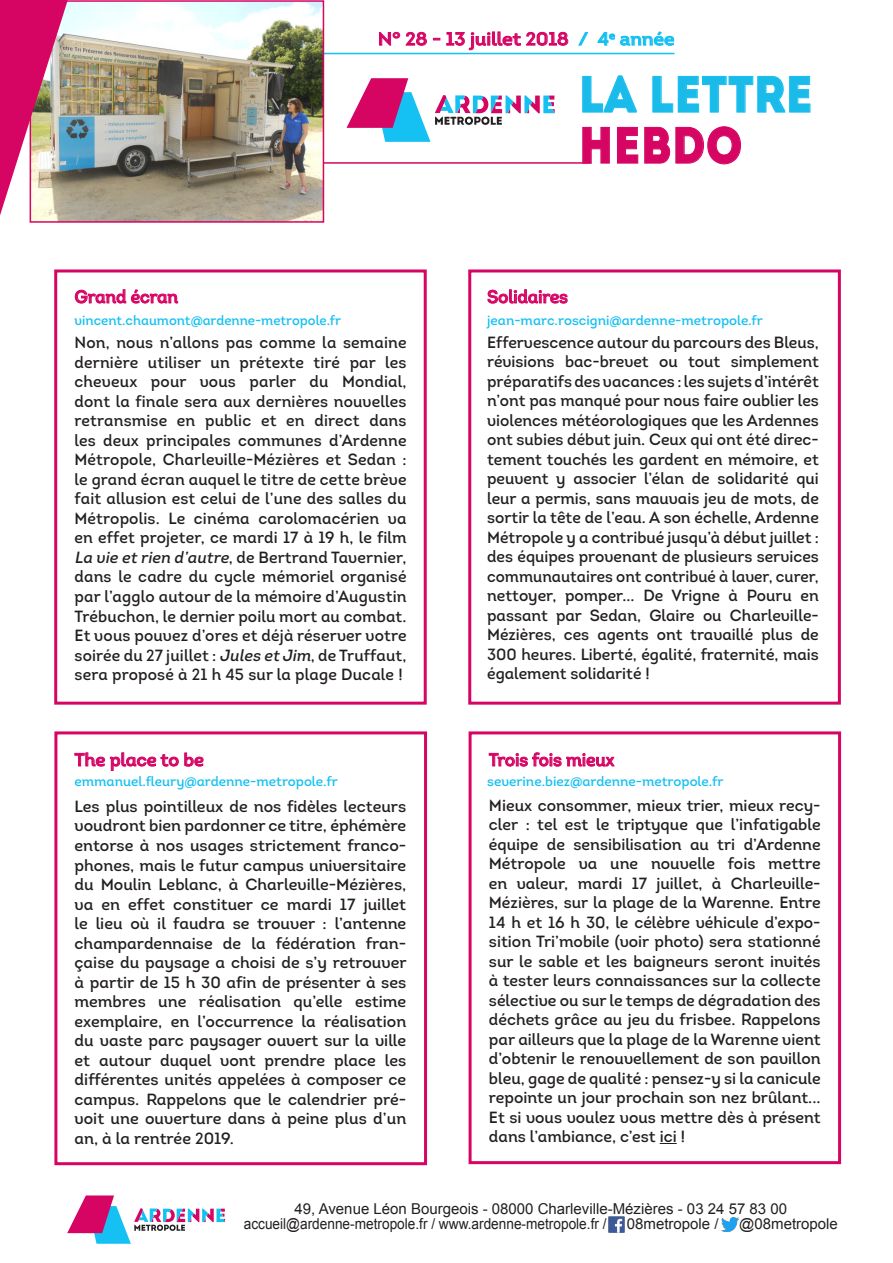
<style>
.page{position:relative;width:893px;height:1263px;background:#fff}
.page>*{position:absolute;margin:0;border:0;box-sizing:border-box;transform-origin:0 0}
.t1{font:51px "Intro";color:#1bbbe9;scale:.89 1}
.t2{font:51px "Intro";color:#d60564;scale:.89 1}
.t3{font:18px "Intro Regular Alt";color:#d60564;scale:.95 1}
.t4{font:18px "Intro";color:#d60564;scale:1.06 1}
.t5{font:18px "Intro Regular Alt";color:#d60564}
.t6{font:16.2px/19.5px "Intro Regular Alt";color:#231f20;text-align:justify}
.t7{font:15px "Arial";color:#231f20}
.t8{font:15px "Arial";color:#231f20;scale:.91 1}
.t9{font:13.5px "Intro Regular Alt";color:#15c0f2}
.s1{color:#15c0f2}
.s2{font-style:italic}
</style>
<div class="page">
<hr style="left:249px;top:53px;width:425px;height:1px;background:#15c0f2">
<hr style="left:259px;top:162px;width:332px;height:2px;background:#d60564">
<svg style="left:379px;top:32px;width:48px;height:14px"></svg>
<svg style="left:433px;top:38px;width:7px;height:2px"></svg>
<svg style="left:446px;top:31px;width:123px;height:20px"></svg>
<svg style="left:578px;top:32px;width:10px;height:14px"></svg>
<svg style="left:597px;top:31px;width:78px;height:15px"></svg>
<svg style="left:346px;top:78px;width:209px;height:64px"></svg>
<svg style="left:582px;top:75px;width:55px;height:38px"></svg>
<svg style="left:652px;top:76px;width:159px;height:37px"></svg>
<svg style="left:582px;top:127px;width:28px;height:37px"></svg>
<svg style="left:617px;top:127px;width:21px;height:37px"></svg>
<svg style="left:644px;top:126px;width:97px;height:39px"></svg>
<img style="left:608px;top:1216px;width:17px;height:17px">
<div style="left:54px;top:269px;width:373px;height:436px;border:3px solid #d60564"></div>
<div style="left:468px;top:269px;width:373px;height:436px;border:3px solid #d60564"></div>
<div style="left:469px;top:731px;width:372px;height:433px;border:3px solid #d60564"></div>
<div style="left:54px;top:731px;width:373px;height:434px;border:3px solid #d60564"></div>
<svg style="left:67px;top:1195px;width:158px;height:49px"></svg>
<svg style="left:660px;top:1143px;width:17px;height:1px"></svg>
<svg style="left:489px;top:752px;width:126px;height:15px"></svg>
<svg style="left:74px;top:752px;width:130px;height:19px"></svg>
<svg style="left:75px;top:289px;width:103px;height:15px"></svg>
<svg style="left:487px;top:289px;width:81px;height:15px"></svg>
<img style="left:721px;top:1217px;width:18px;height:15px">
<img style="left:33px;top:3px;width:288px;height:217px">
<div style="left:30px;top:0;width:294px;height:223px;border:2px solid #d60564"></div>
<img style="left:0;top:0;width:68px;height:215px">
<p class="t4" style="left:378px;top:28px;width:281px">N° 28 - 13 juillet 2018 <span class="s1">/ 4</span><sup>e</sup> <span class="s1">année</span></p>
<p class="t1" style="left:579px;top:64px;width:265px">LA LETTRE</p>
<p class="t2" style="left:579px;top:115px;width:186px">HEBDO</p>
<p class="t3" style="left:75px;top:285px;width:110px">Grand écran</p>
<p class="t6" style="left:75px;top:333px;width:333px">Non, nous n’allons pas comme la semaine dernière utiliser un prétexte tiré par les cheveux pour vous parler du Mondial, dont la finale sera aux dernières nouvelles retransmise en public et en direct dans les deux principales communes d’Ardenne Métropole, Charleville-Mézières et Sedan : le grand écran auquel le titre de cette brève fait allusion est celui de l’une des salles du Métropolis. Le cinéma carolomacérien va en effet projeter, ce mardi 17 à 19 h, le film <span class="s2">La vie et rien d’autre</span>, de Bertrand Tavernier, dans le cadre du cycle mémoriel organisé par l’agglo autour de la mémoire d’Augustin Trébuchon, le dernier poilu mort au combat.<br>Et vous pouvez d’ores et déjà réserver votre soirée du 27 juillet : <span class="s2">Jules et Jim</span>, de Truffaut, sera proposé à 21 h 45 sur la plage Ducale !</p>
<p class="t9" style="left:75px;top:312px;width:268px">vincent.chaumont@ardenne-metropole.fr</p>
<p class="t5" style="left:75px;top:748px;width:131px">The place to be</p>
<p class="t6" style="left:75px;top:796px;width:334px">Les plus pointilleux de nos fidèles lecteurs voudront bien pardonner ce titre, éphémère entorse à nos usages strictement franco&shy;phones, mais le futur campus universitaire du Moulin Leblanc, à Charleville-Mézières, va en effet constituer ce mardi 17 juillet le lieu où il faudra se trouver : l’antenne champardennaise de la fédération fran&shy;çaise du paysage a choisi de s’y retrouver à partir de 15 h 30 afin de présenter à ses membres une réalisation qu’elle estime exemplaire, en l’occurrence la réalisation du vaste parc paysager ouvert sur la ville et autour duquel vont prendre place les différentes unités appelées à composer ce campus. Rappelons que le calendrier pré&shy;voit une ouverture dans à peine plus d’un an, à la rentrée 2019.</p>
<p class="t9" style="left:75px;top:773px;width:265px">emmanuel.fleury@ardenne-metropole.fr</p>
<p class="t3" style="left:487px;top:285px;width:86px">Solidaires</p>
<p class="t6" style="left:487px;top:332px;width:333px">Effervescence autour du parcours des Bleus, révisions bac-brevet ou tout simplement préparatifs des vacances : les sujets d’intérêt n’ont pas manqué pour nous faire oublier les violences météorologiques que les Ardennes ont subies début juin. Ceux qui ont été direc&shy;tement touchés les gardent en mémoire, et peuvent y associer l’élan de solidarité qui leur a permis, sans mauvais jeu de mots, de sortir la tête de l’eau. A son échelle, Ardenne Métropole y a contribué jusqu’à début juillet : des équipes provenant de plusieurs services communautaires ont contribué à laver, curer,</p>
<p class="t6" style="left:487px;top:586px;width:333px">nettoyer, pomper... De Vrigne à Pouru en passant par Sedan, Glaire ou Charleville-Mézières, ces agents ont travaillé plus de 300 heures. Liberté, égalité, fraternité, mais également solidarité !</p>
<p class="t9" style="left:487px;top:312px;width:277px">jean-marc.roscigni@ardenne-metropole.fr</p>
<p class="t3" style="left:489px;top:748px;width:133px">Trois fois mieux</p>
<p class="t6" style="left:489px;top:795px;width:333px">Mieux consommer, mieux trier, mieux recy&shy;cler : tel est le triptyque que l’infatigable équipe de sensibilisation au tri d’Ardenne Métropole va une nouvelle fois mettre en valeur, mardi 17 juillet, à Charleville-</p>
<p class="t6" style="left:489px;top:893px;width:333px">Mézières, sur la plage de la Warenne. Entre 14 h et 16 h 30, le célèbre véhicule d’expo&shy;sition Tri’mobile (voir photo) sera stationné sur le sable et les baigneurs seront invités à tester leurs connaissances sur la collecte sélective ou sur le temps de dégradation des déchets grâce au jeu du frisbee. Rappelons par ailleurs que la plage de la Warenne vient d’obtenir le renouvellement de son pavillon bleu, gage de qualité : pensez-y si la canicule repointe un jour prochain son nez brûlant...<br>Et si vous voulez vous mettre dès à présent dans l’ambiance, c’est ici !</p>
<p class="t9" style="left:487px;top:773px;width:238px">severine.biez@ardenne-metropole.fr</p>
<p class="t7" style="left:295px;top:1199px;width:494px">49, Avenue Léon Bourgeois - 08000 Charleville-Mézières - 03 24 57 83 00</p>
<p class="t8" style="left:244px;top:1214px;width:400px">accueil@ardenne-metropole.fr / www.ardenne-metropole.fr /</p>
<p class="t7" style="left:627px;top:1214px;width:93px">08metropole /</p>
<p class="t7" style="left:739px;top:1214px;width:100px">@08metropole</p>
</div>
